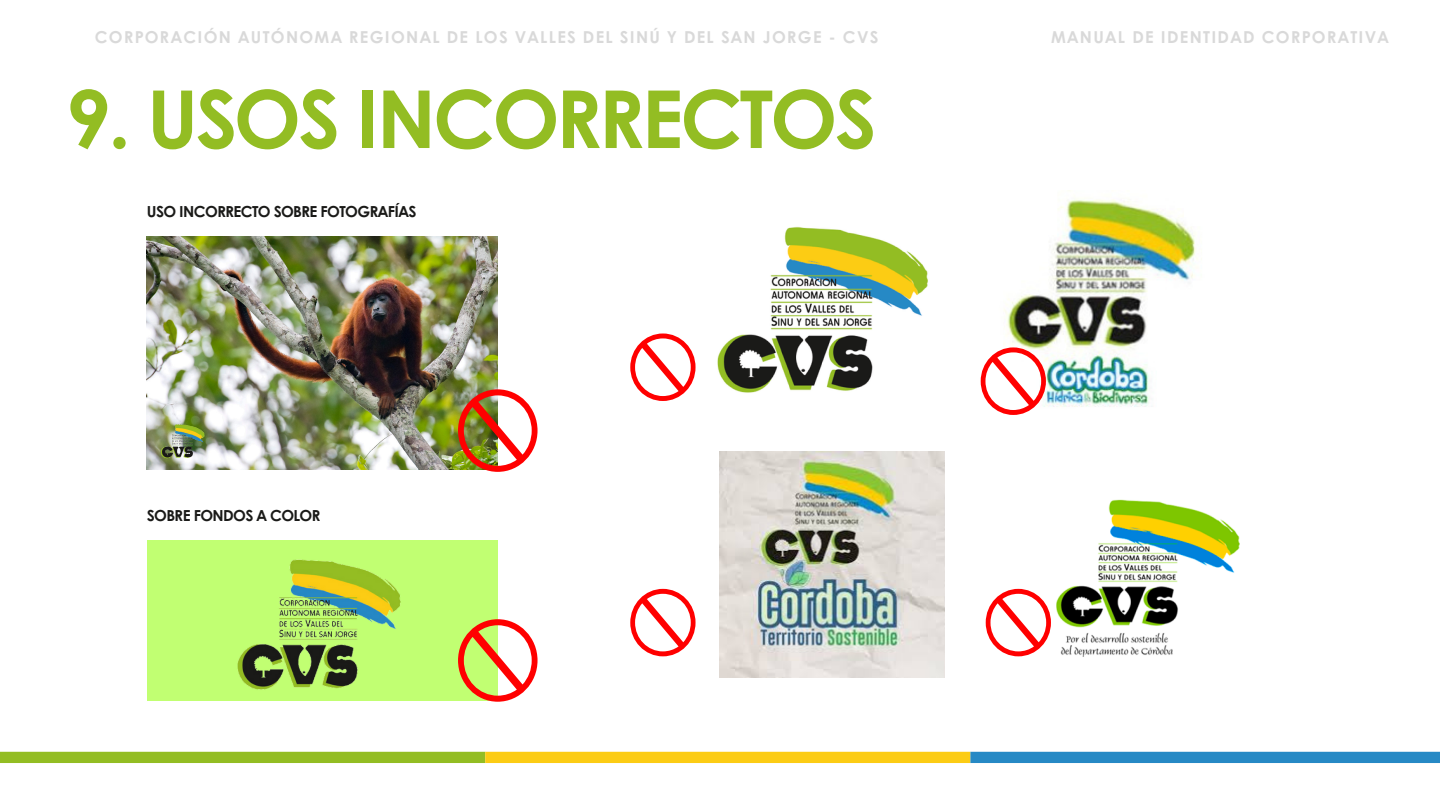
<style>
.page{position:relative;width:1440px;height:810px;background:#fff}
.page>*{position:absolute;margin:0;border:0;box-sizing:border-box;transform-origin:0 0}
.t1{font:700 80px "Century Gothic";letter-spacing:-.04em;color:#93bd23}
.t2{font:700 16.4px "Century Gothic";letter-spacing:.08em;color:#d9d9d9}
.t3{font:700 15.2px "Century Gothic";letter-spacing:-.04em;color:#1a1a18}
</style>
<div class="page">
<div style="left:0;top:752px;width:485px;height:11px;background:#93bd23"></div>
<div style="left:485px;top:752px;width:485px;height:11px;background:#fccc14"></div>
<div style="left:970px;top:752px;width:470px;height:11px;background:#2689c5"></div>
<img style="left:1004px;top:199px;width:192px;height:208px">
<img style="left:1056px;top:499px;width:184px;height:158px">
<img style="left:717px;top:226px;width:211px;height:167px">
<img style="left:719px;top:452px;width:226px;height:225px">
<svg style="left:630px;top:334px;width:66px;height:67px"></svg>
<svg style="left:630px;top:589px;width:66px;height:67px"></svg>
<svg style="left:981px;top:347px;width:65px;height:68px"></svg>
<svg style="left:986px;top:589px;width:65px;height:67px"></svg>
<img style="left:147px;top:237px;width:351px;height:233px">
<div style="left:147px;top:540px;width:350px;height:161px;background:#c1ff72"></div>
<img style="left:458px;top:389px;width:80px;height:83px">
<svg style="left:458px;top:619px;width:80px;height:83px"></svg>
<img style="left:157px;top:422px;width:51px;height:45px">
<img style="left:237px;top:559px;width:164px;height:131px">
<p class="t2" style="left:95px;top:25px;width:785px">CORPORACIÓN AUTÓNOMA REGIONAL DE LOS VALLES DEL SINÚ Y DEL SAN JORGE - CVS</p>
<p class="t2" style="left:1051px;top:25px;width:339px">MANUAL DE IDENTIDAD CORPORATIVA</p>
<p class="t1" style="left:67px;top:58px;width:811px">9. USOS INCORRECTOS</p>
<p class="t3" style="left:147px;top:200px;width:271px">USO INCORRECTO SOBRE FOTOGRAFÍAS</p>
<p class="t3" style="left:147px;top:504px;width:175px">SOBRE FONDOS A COLOR</p>
</div>
